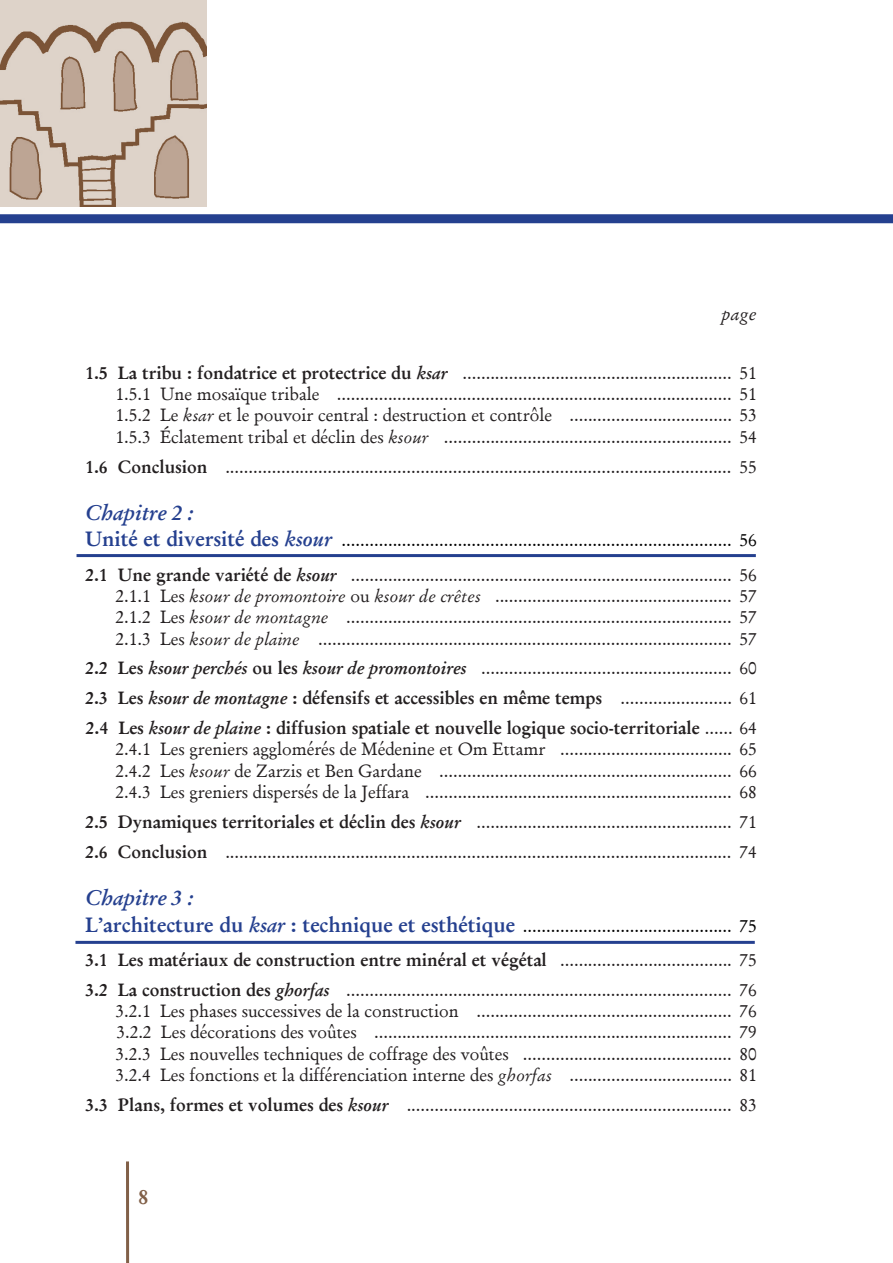
<style>
.page{position:relative;width:893px;height:1263px;background:#fff}
.page>*{position:absolute;margin:0;border:0;box-sizing:border-box;transform-origin:0 0}
.t1{font:italic 700 21px "Stempel Garamond";color:#25408f}
.t2{font:600 21px "Garamond";color:#816048}
.t3{font:18px/21.3px "Garamond Antiqua";color:#231f20;text-align:justify}
.t4{font:18px/34px "Garamond Antiqua";color:#000}
.t5{font:600 18px/29.8px "Garamond";color:#231f20}
.t6{font:italic 18px "Stempel Garamond";color:#231f20}
.s1{font-family:"Garamond";font-weight:600}
.s2{font-family:"Stempel Garamond";font-weight:700;font-style:italic;font-size:17.25px}
.s3{font-family:"Stempel Garamond";font-style:italic;font-size:17.25px}
.s4{font-family:"Garamond";font-weight:600;font-size:21px;color:#25408f}
.s5{font-family:"Stempel Garamond";font-weight:700;font-style:italic;font-size:20.25px;color:#25408f}
.s6{font-family:"Garamond";font-weight:600;color:#231f20}
.s7{font-family:"Stempel Garamond";font-weight:700;font-style:italic;font-size:17.25px;color:#231f20}
.s8{color:#231f20}
.s9{font-family:"Garamond Antiqua";font-weight:400}
</style>
<div class="page">
<hr style="left:126px;top:1161px;width:3px;height:102px;background:#816048">
<div style="left:0;top:214px;width:893px;height:9px;background:#25408f"></div>
<img style="left:0;top:0;width:206px;height:206px">
<hr style="left:77px;top:554px;width:679px;height:3px;background:#25408f">
<hr style="left:75px;top:941px;width:680px;height:3px;background:#25408f">
<p class="t6" style="left:722px;top:303px;width:36px">page</p>
<p class="t3" style="left:116px;top:362px;width:643px;text-indent:-31px"><span class="s1">1.5 La tribu : fondatrice et protectrice du</span> <span class="s2">ksar</span> .......................................................... 51<br>1.5.1 Une mosaïque tribale ..................................................................................... 51<br>1.5.2 Le <span class="s3">ksar</span> et le pouvoir central : destruction et contrôle ................................... 53<br>1.5.3 Éclatement tribal et déclin des <span class="s3">ksour</span> .............................................................. 54</p>
<p class="t3" style="left:85px;top:456px;width:673px"><span class="s1">1.6 Conclusion</span> ............................................................................................................. 55</p>
<p class="t1" style="left:85px;top:499px;width:109px">Chapitre 2 :</p>
<p class="t4" style="left:85px;top:523px;width:673px"><span class="s4">Unité et diversité des</span> <span class="s5">ksour</span> .................................................................................... 56<br><span class="s6">2.1 Une grande variété de</span> <span class="s7">ksour</span> <span class="s8">.................................................................................. 56</span></p>
<p class="t3" style="left:116px;top:585px;width:643px">2.1.1 Les <span class="s3">ksour de promontoire</span> ou <span class="s3">ksour de crêtes</span> ................................................... 57<br>2.1.2 Les <span class="s3">ksour de montagne</span> ................................................................................... 57<br>2.1.3 Les <span class="s3">ksour de plaine</span> ......................................................................................... 57</p>
<p class="t3" style="left:85px;top:657px;width:673px"><span class="s1">2.2 Les</span> <span class="s2">ksour perchés</span> <span class="s1">ou les</span> <span class="s2">ksour de promontoires</span> ...................................................... 60</p>
<p class="t5" style="left:85px;top:683px;width:673px">2.3 Les <span class="s2">ksour de montagne</span> : défensifs et accessibles en même temps <span class="s9">........................ 61<br></span>2.4 Les <span class="s2">ksour de plaine</span> : diffusion spatiale et nouvelle logique socio-territoriale <span class="s9">...... 64</span></p>
<p class="t3" style="left:116px;top:738px;width:643px">2.4.1 Les greniers agglomérés de Médenine et Om Ettamr ..................................... 65<br>2.4.2 Les <span class="s3">ksour</span> de Zarzis et Ben Gardane ............................................................... 66<br>2.4.3 Les greniers dispersés de la Jeffara .................................................................. 68</p>
<p class="t3" style="left:85px;top:807px;width:673px;line-height:29.8px"><span class="s1">2.5 Dynamiques territoriales et déclin des</span> <span class="s2">ksour</span> ....................................................... 71<br><span class="s1">2.6 Conclusion</span> ............................................................................................................. 74</p>
<p class="t1" style="left:85px;top:885px;width:109px">Chapitre 3 :</p>
<p class="t4" style="left:85px;top:908px;width:673px"><span class="s4">L’architecture du</span> <span class="s5">ksar</span> <span class="s4">: technique et esthétique</span> ............................................. 75</p>
<p class="t5" style="left:85px;top:945px;width:673px">3.1 Les matériaux de construction entre minéral et végétal <span class="s9">..................................... 75</span></p>
<p class="t3" style="left:116px;top:979px;width:643px;text-indent:-31px"><span class="s1">3.2 La construction des</span> <span class="s2">ghorfas</span> ................................................................................... 76<br>3.2.1 Les phases successives de la construction ....................................................... 76<br>3.2.2 Les décorations des voûtes ............................................................................. 79<br>3.2.3 Les nouvelles techniques de coffrage des voûtes ............................................. 80<br>3.2.4 Les fonctions et la différenciation interne des <span class="s3">ghorfas</span> ................................... 81</p>
<p class="t3" style="left:85px;top:1094px;width:673px"><span class="s1">3.3 Plans, formes et volumes des</span> <span class="s2">ksour</span> ...................................................................... 83</p>
<p class="t2" style="left:138px;top:1184px;width:12px">8</p>
</div>
